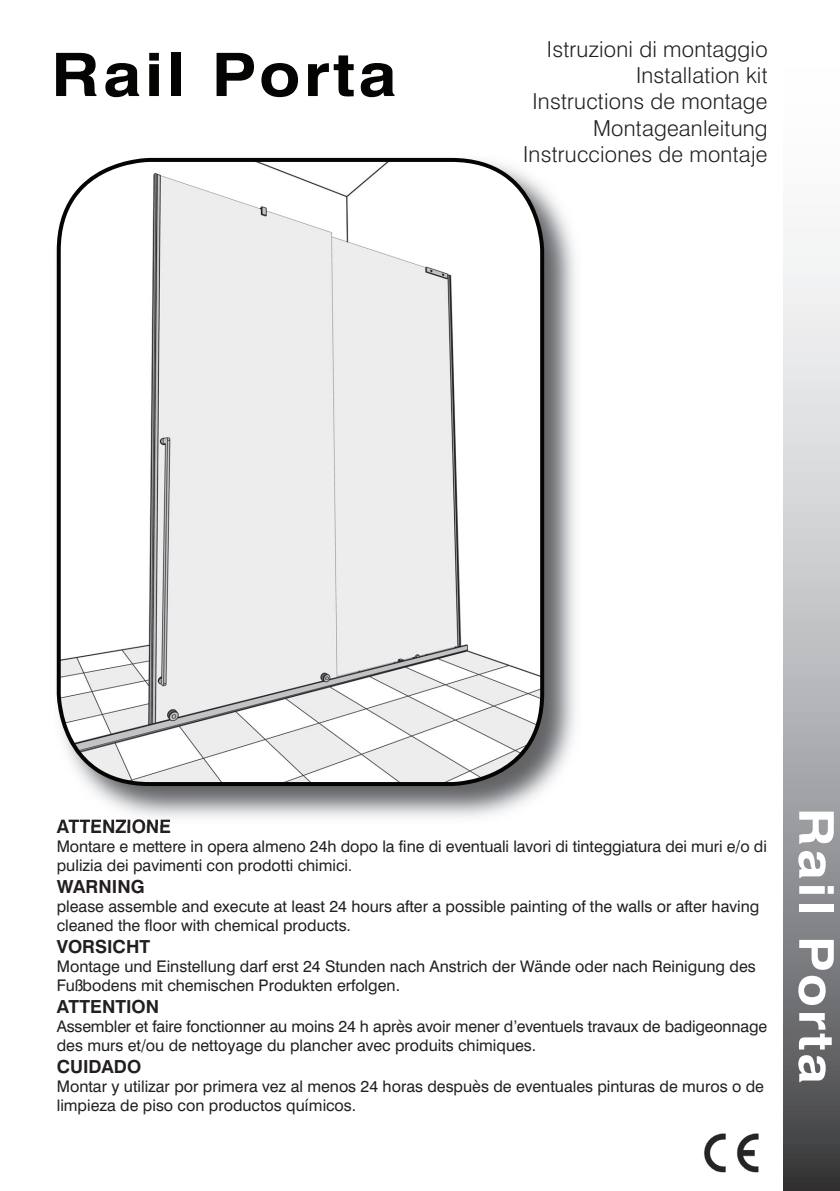
<style>
.page{position:relative;width:840px;height:1191px;background:#fff}
.page>*{position:absolute;margin:0;border:0;box-sizing:border-box;transform-origin:0 0}
.t1{font:700 60px "Swiss";letter-spacing:.05em;color:#040503;scale:1.13 1}
.t2{font:700 48px "Swiss";letter-spacing:.05em;color:#fff;scale:1.13 1}
.t3{font:300 22px/26.4px "Swiss";letter-spacing:.01em;color:#231f20;text-align:right}
.t4{font:700 18px "Swiss";color:#231f20}
.t5{font:16px/19.2px "Swiss";color:#231f20}
.s1{font-family:"Times"}
</style>
<div class="page">
<svg style="left:783px;top:242px;width:56px;height:949px;background:#a7a8ab"></svg>
<img style="left:56px;top:157px;width:520px;height:665px">
<img style="left:57px;top:819px;width:113px;height:5px">
<svg style="left:57px;top:158px;width:487px;height:628px;fill:#ededee"></svg>
<img style="left:704px;top:1133px;width:55px;height:40px">
<h1 class="t1" style="left:51px;top:38px;width:307px">Rail Porta</h1>
<h3 class="t3" style="left:523px;top:35px;width:246px">Istruzioni di montaggio<br>Installation kit<br>Instructions de montage<br>Montageanleitung<br>Instrucciones de montaje</h3>
<p class="t4" style="left:57px;top:815px;width:116px">ATTENZIONE</p>
<p class="t5" style="left:57px;top:836px;width:711px">Montare e mettere in opera almeno 24h dopo la fine di eventuali lavori di tinteggiatura dei muri e/o di pulizia dei pavimenti con prodotti chimici<span class="s1">.</span></p>
<p class="t4" style="left:57px;top:875px;width:89px">WARNING</p>
<p class="t5" style="left:57px;top:896px;width:703px">please assemble and execute at least 24 hours after a possible painting of the walls or after having cleaned the floor with chemical products.</p>
<p class="t4" style="left:57px;top:935px;width:95px">VORSICHT</p>
<p class="t5" style="left:57px;top:956px;width:700px">Montage und Einstellung darf erst 24 Stunden nach Anstrich der Wände oder nach Reinigung des<br>Fußbodens mit chemischen Produkten erfolgen.</p>
<p class="t4" style="left:57px;top:995px;width:104px">ATTENTION</p>
<p class="t5" style="left:57px;top:1016px;width:711px">Assembler et faire fonctionner au moins 24 h après avoir mener d’eventuels travaux de badigeonnage des murs et/ou de nettoyage du plancher avec produits chimiques.</p>
<p class="t4" style="left:57px;top:1055px;width:86px">CUIDADO</p>
<p class="t5" style="left:57px;top:1076px;width:708px">Montar y utilizar por primera vez al menos 24 horas despuès de eventuales pinturas de muros o de limpieza de piso con productos químicos.</p>
<h2 class="t2" style="left:845px;top:807px;width:246px;rotate:90deg">Rail Porta</h2>
</div>
